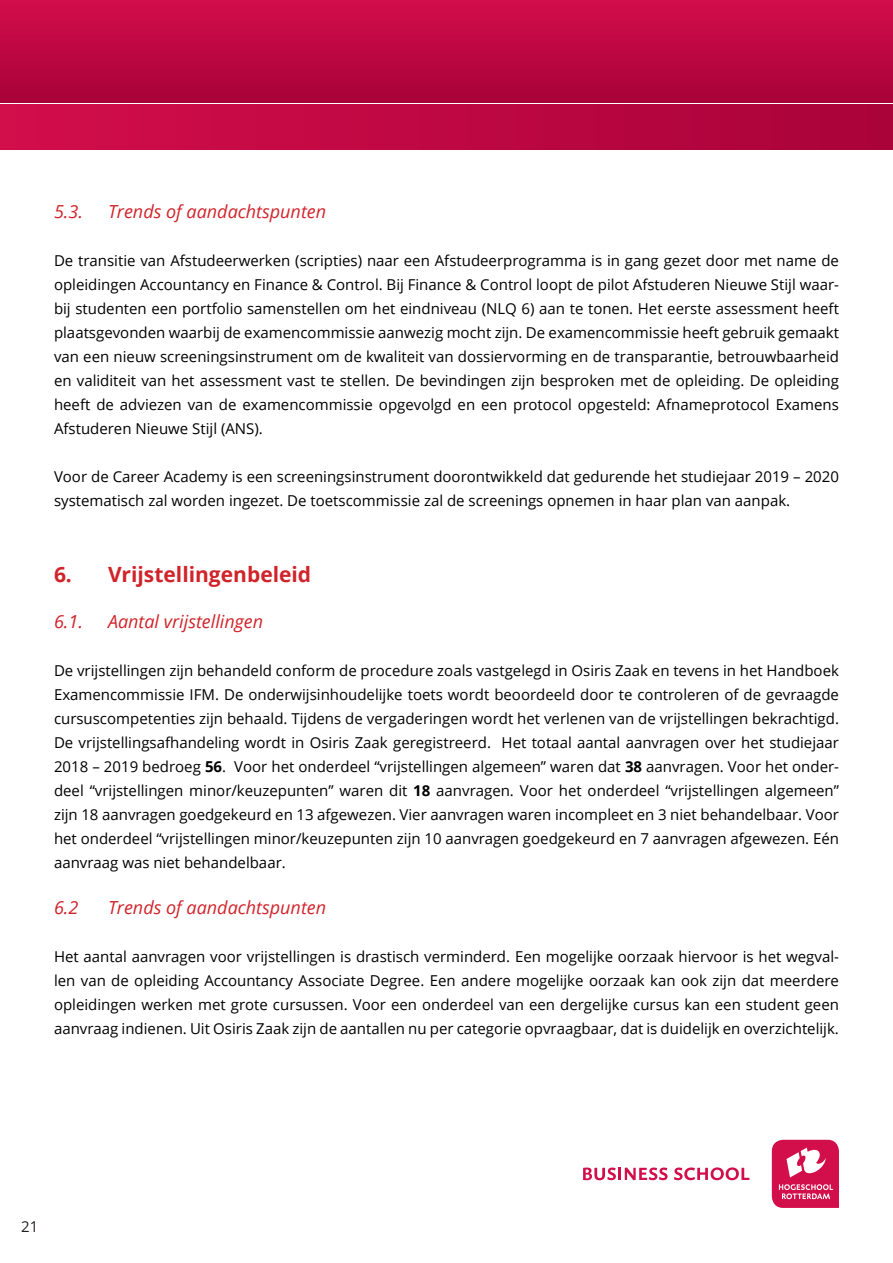
<style>
.page{position:relative;width:893px;height:1263px;background:#fff}
.page>*{position:absolute;margin:0;border:0;box-sizing:border-box;transform-origin:0 0}
.t1{font:700 21px "Open Sans";color:#d1232a}
.t2{font:italic 18px "Open Sans";color:#d1232a}
.t3{font:15px/24px "Open Sans";color:#000;text-align:justify}
.t4{font:15px "Open Sans";color:#231f20}
.s1{font-weight:700}
</style>
<div class="page">
<div style="left:0;top:0;width:893px;height:102px;background:linear-gradient(to bottom,#d20e4b,#a80239)"></div>
<div style="left:0;top:104px;width:893px;height:46px;background:linear-gradient(to right,#d20e4b,#a9023a)"></div>
<svg style="left:583px;top:1167px;width:85px;height:13px"></svg>
<svg style="left:674px;top:1167px;width:75px;height:13px"></svg>
<svg style="left:772px;top:1140px;width:67px;height:68px;background:#db3f6f"></svg>
<p class="t2" style="left:54px;top:199px;width:30px">5.3.</p>
<p class="t2" style="left:108px;top:199px;width:220px">Trends of aandachtspunten</p>
<p class="t3" style="left:54px;top:248px;width:786px">De transitie van Afstudeerwerken (scripties) naar een Afstudeerprogramma is in gang gezet door met name de opleidingen Accountancy en Finance &amp; Control. Bij Finance &amp; Control loopt de pilot Afstuderen Nieuwe Stijl waar&shy;bij studenten een portfolio samenstellen om het eindniveau (NLQ 6) aan te tonen. Het eerste assessment heeft plaatsgevonden waarbij de examencommissie aanwezig mocht zijn. De examencommissie heeft gebruik gemaakt van een nieuw screeningsinstrument om de kwaliteit van dossiervorming en de transparantie, betrouwbaarheid en validiteit van het assessment vast te stellen. De bevindingen zijn besproken met de opleiding. De opleiding heeft de adviezen van de examencommissie opgevolgd en een protocol opgesteld: Afnameprotocol Examens Afstuderen Nieuwe Stijl (ANS).</p>
<p class="t3" style="left:54px;top:464px;width:786px">Voor de Career Academy is een screeningsinstrument doorontwikkeld dat gedurende het studiejaar 2019 – 2020 systematisch zal worden ingezet. De toetscommissie zal de screenings opnemen in haar plan van aanpak.</p>
<h1 class="t1" style="left:54px;top:559px;width:259px">6. Vrijstellingenbeleid</h1>
<p class="t2" style="left:54px;top:609px;width:30px">6.1.</p>
<p class="t2" style="left:108px;top:609px;width:157px">Aantal vrijstellingen</p>
<p class="t3" style="left:54px;top:658px;width:786px">De vrijstellingen zijn behandeld conform de procedure zoals vastgelegd in Osiris Zaak en tevens in het Handboek Examencommissie IFM. De onderwijsinhoudelijke toets wordt beoordeeld door te controleren of de gevraagde cursuscompetenties zijn behaald. Tijdens de vergaderingen wordt het verlenen van de vrijstellingen bekrachtigd.<br>De vrijstellingsafhandeling wordt in Osiris Zaak geregistreerd. Het totaal aantal aanvragen over het studiejaar 2018 – 2019 bedroeg <span class="s1">56</span>. Voor het onderdeel “vrijstellingen algemeen” waren dat <span class="s1">38</span> aanvragen. Voor het onder&shy;deel “vrijstellingen minor/keuzepunten” waren dit <span class="s1">18</span> aanvragen. Voor het onderdeel “vrijstellingen algemeen” zijn 18 aanvragen goedgekeurd en 13 afgewezen. Vier aanvragen waren incompleet en 3 niet behandelbaar. Voor het onderdeel “vrijstellingen minor/keuzepunten zijn 10 aanvragen goedgekeurd en 7 aanvragen afgewezen. Eén aanvraag was niet behandelbaar.</p>
<p class="t2" style="left:54px;top:895px;width:26px">6.2</p>
<p class="t2" style="left:108px;top:895px;width:220px">Trends of aandachtspunten</p>
<p class="t3" style="left:54px;top:944px;width:786px">Het aantal aanvragen voor vrijstellingen is drastisch verminderd. Een mogelijke oorzaak hiervoor is het wegval&shy;len van de opleiding Accountancy Associate Degree. Een andere mogelijke oorzaak kan ook zijn dat meerdere opleidingen werken met grote cursussen. Voor een onderdeel van een dergelijke cursus kan een student geen aanvraag indienen. Uit Osiris Zaak zijn de aantallen nu per categorie opvraagbaar, dat is duidelijk en overzichtelijk.</p>
<p class="t4" style="left:21px;top:1216px;width:19px">21</p>
</div>
